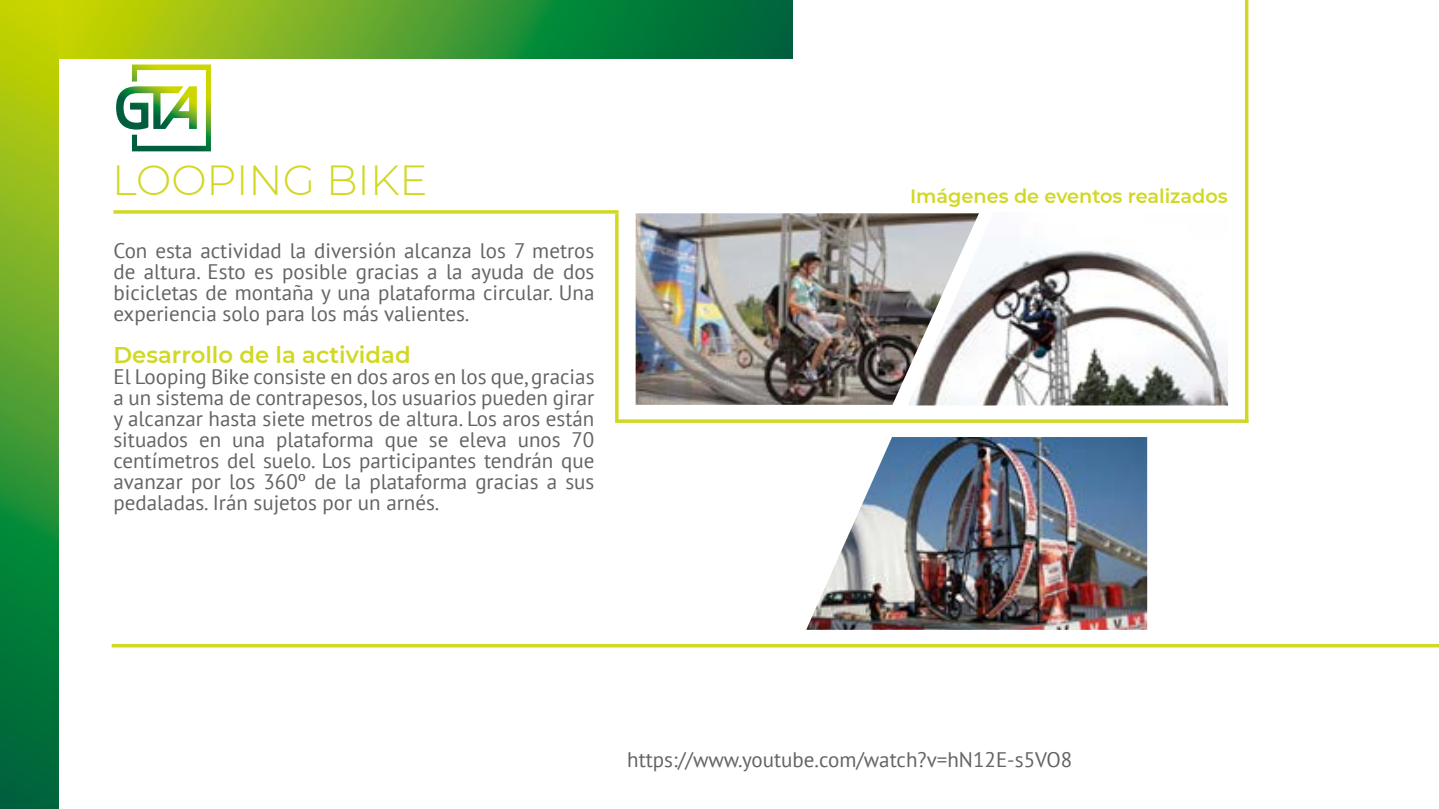
<style>
.page{position:relative;width:1439px;height:809px;background:#fff}
.page>*{position:absolute;margin:0;border:0;box-sizing:border-box;transform-origin:0 0}
.t1{font:300 42px "Montserrat";color:#d1d823}
.t2{font:600 22.75px "Montserrat";color:#d1d823}
.t3{font:21px/21px "PT Sans";color:#636463;text-align:justify}
.t4{font:21px "PT Sans";color:#636363}
.t5{font:600 19.25px "Montserrat";color:#d1d823}
</style>
<div class="page">
<svg style="left:0;top:0;width:59px;height:809px;background:#509d2a"></svg>
<svg style="left:59px;top:0;width:734px;height:59px;background:#509d2a"></svg>
<svg style="left:116px;top:64px;width:95px;height:87px"></svg>
<svg style="left:113px;top:210px;width:505px;height:4px;background:#d6dc3d"></svg>
<hr style="left:112px;top:644px;width:1327px;height:3px;background:#d1d823">
<hr style="left:615px;top:214px;width:3px;height:209px;background:#d1d823">
<hr style="left:1245px;top:0;width:3px;height:423px;background:#d1d823">
<svg style="left:618px;top:419px;width:627px;height:4px;background:#d6dc3d"></svg>
<img style="left:635px;top:213px;width:274px;height:192px">
<img style="left:909px;top:213px;width:319px;height:192px">
<img style="left:806px;top:437px;width:341px;height:193px">
<h1 class="t1" style="left:112px;top:152px;width:317px">LOOPING BIKE</h1>
<p class="t3" style="left:113px;top:240px;width:482px">Con esta actividad la diversión alcanza los 7 metros de altura. Esto es posible gracias a la ayuda de dos bicicletas de montaña y una plataforma circular. Una experiencia solo para los más valientes.</p>
<p class="t2" style="left:113px;top:339px;width:299px">Desarrollo de la actividad</p>
<p class="t3" style="left:113px;top:366px;width:482px">El Looping Bike consiste en dos aros en los que, gracias a un sistema de contrapesos, los usuarios pueden girar y alcanzar hasta siete metros de altura. Los aros están situados en una plataforma que se eleva unos 70 centímetros del suelo. Los participantes tendrán que avanzar por los 360º de la plataforma gracias a sus pedaladas. Irán sujetos por un arnés.</p>
<p class="t5" style="left:910px;top:182px;width:319px">Imágenes de eventos realizados</p>
<p class="t4" style="left:627px;top:746px;width:446px">https://www.youtube.com/watch?v=hN12E-s5VO8</p>
</div>
